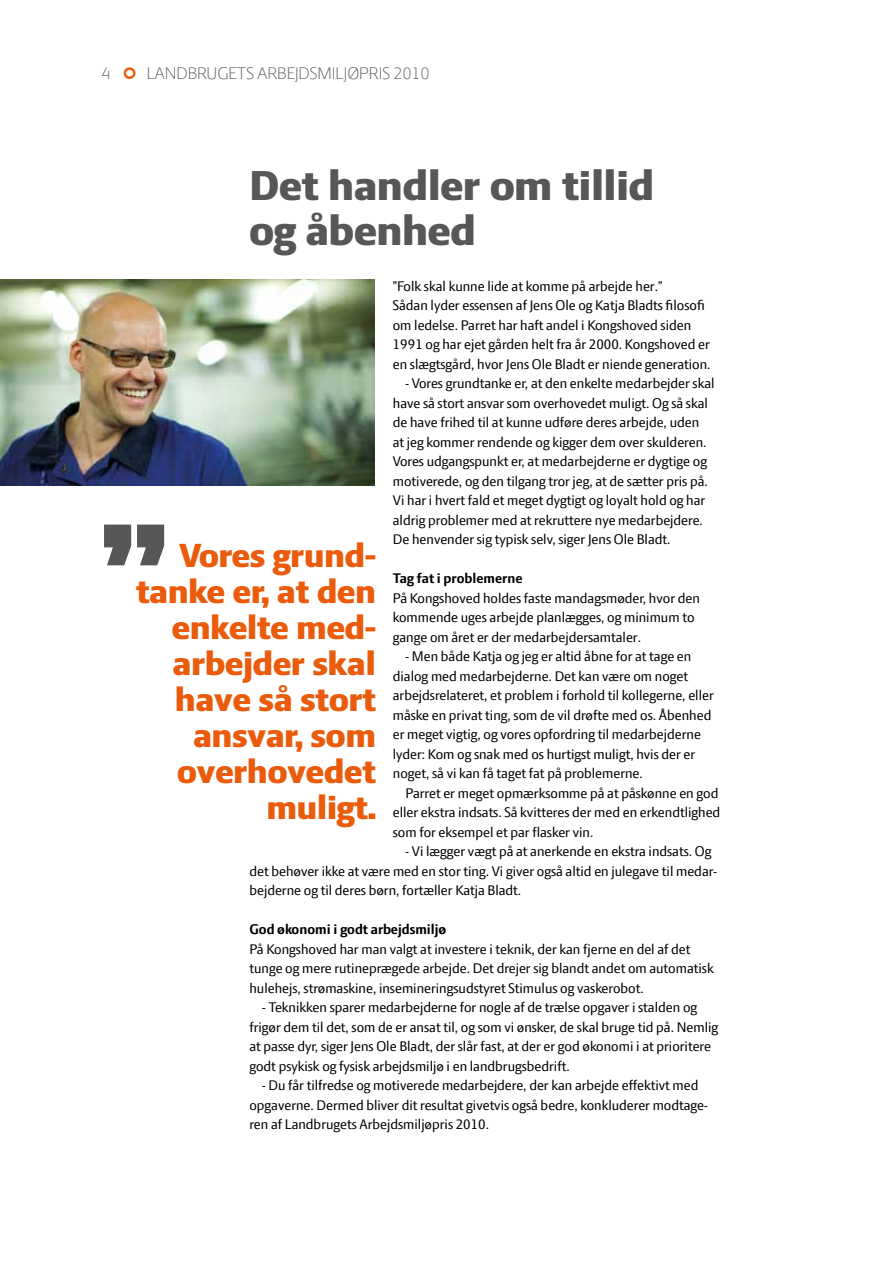
<style>
.page{position:relative;width:893px;height:1263px;background:#fff}
.page>*{position:absolute;margin:0;border:0;box-sizing:border-box;transform-origin:0 0}
.t1{font:800 150px "LF Press Sans";color:#575756}
.t2{font:800 45px/45px "LF Press Sans";color:#575756}
.t3{font:800 36px/36px "LF Press Sans";color:#ea5b0b;text-align:right}
.t4{font:300 18px "LF Press Sans";color:#575756}
.t5{font:15px/19.5px "LF Press Sans";color:#000}
.t6{font:700 15px "LF Press Sans";color:#000}
</style>
<div class="page">
<img style="left:0;top:280px;width:374px;height:206px">
<p class="t4" style="left:102px;top:63px;width:10px">4</p>
<p class="t4" style="left:147px;top:63px;width:284px">LANDBRUGETS ARBEJDSMILJØPRIS 2010</p>
<h2 class="t2" style="left:249px;top:163px;width:406px">Det handler om tillid og åbenhed</h2>
<p class="t5" style="left:393px;top:276px;width:319px">”Folk skal kunne lide at komme på arbejde her.”<br>Sådan lyder essensen af Jens Ole og Katja Bladts filosofi om ledelse. Parret har haft andel i Kongshoved siden 1991 og har ejet gården helt fra år 2000. Kongshoved er en slægtsgård, hvor Jens Ole Bladt er niende generation.</p>
<p class="t5" style="left:393px;top:373px;width:323px;text-indent:13px">- Vores grundtanke er, at den enkelte medarbejder skal have så stort ansvar som overhovedet muligt. Og så skal de have frihed til at kunne udføre deres arbejde, uden<br>at jeg kommer rendende og kigger dem over skulderen.<br>Vores udgangspunkt er, at medarbejderne er dygtige og motiverede, og den tilgang tror jeg, at de sætter pris på.<br>Vi har i hvert fald et meget dygtigt og loyalt hold og har aldrig problemer med at rekruttere nye medarbejdere.<br>De henvender sig typisk selv, siger Jens Ole Bladt.</p>
<p class="t6" style="left:393px;top:570px;width:131px">Tag fat i problemerne</p>
<p class="t5" style="left:393px;top:588px;width:309px">På Kongshoved holdes faste mandagsmøder, hvor den kommende uges arbejde planlægges, og minimum to gange om året er der medarbejdersamtaler.</p>
<p class="t5" style="left:393px;top:646px;width:322px;text-indent:13px">- Men både Katja og jeg er altid åbne for at tage en dialog med medarbejderne. Det kan være om noget arbejdsrelateret, et problem i forhold til kollegerne, eller måske en privat ting, som de vil drøfte med os. Åbenhed er meget vigtig, og vores opfordring til medarbejderne lyder: Kom og snak med os hurtigst muligt, hvis der er noget, så vi kan få taget fat på problemerne.</p>
<p class="t5" style="left:393px;top:783px;width:329px;text-indent:13px">Parret er meget opmærksomme på at påskønne en god eller ekstra indsats. Så kvitteres der med en erkendtlighed som for eksempel et par flasker vin.</p>
<p class="t5" style="left:249px;top:841px;width:469px;text-indent:156px">- Vi lægger vægt på at anerkende en ekstra indsats. Og det behøver ikke at være med en stor ting. Vi giver også altid en julegave til medar&shy;bejderne og til deres børn, fortæller Katja Bladt.</p>
<p class="t6" style="left:249px;top:921px;width:198px">God økonomi i godt arbejdsmiljø</p>
<p class="t5" style="left:249px;top:939px;width:466px">På Kongshoved har man valgt at investere i teknik, der kan fjerne en del af det tunge og mere rutineprægede arbejde. Det drejer sig blandt andet om automatisk hulehejs, strømaskine, insemineringsudstyret Stimulus og vaskerobot.</p>
<p class="t5" style="left:249px;top:997px;width:470px;text-indent:13px">- Teknikken sparer medarbejderne for nogle af de trælse opgaver i stalden og frigør dem til det, som de er ansat til, og som vi ønsker, de skal bruge tid på. Nemlig at passe dyr, siger Jens Ole Bladt, der slår fast, at der er god økonomi i at prioritere godt psykisk og fysisk arbejdsmiljø i en landbrugsbedrift.</p>
<p class="t5" style="left:249px;top:1075px;width:460px;text-indent:13px">- Du får tilfredse og motiverede medarbejdere, der kan arbejde effektivt med opgaverne. Dermed bliver dit resultat givetvis også bedre, konkluderer modtage&shy;ren af Landbrugets Arbejdsmiljøpris 2010.</p>
<h1 class="t1" style="left:101px;top:486px;width:67px">”</h1>
<h3 class="t3" style="left:136px;top:537px;width:241px">Vores grund&shy;tanke er, at den enkelte med&shy;arbejder skal have så stort ansvar, som overhovedet muligt.</h3>
</div>
